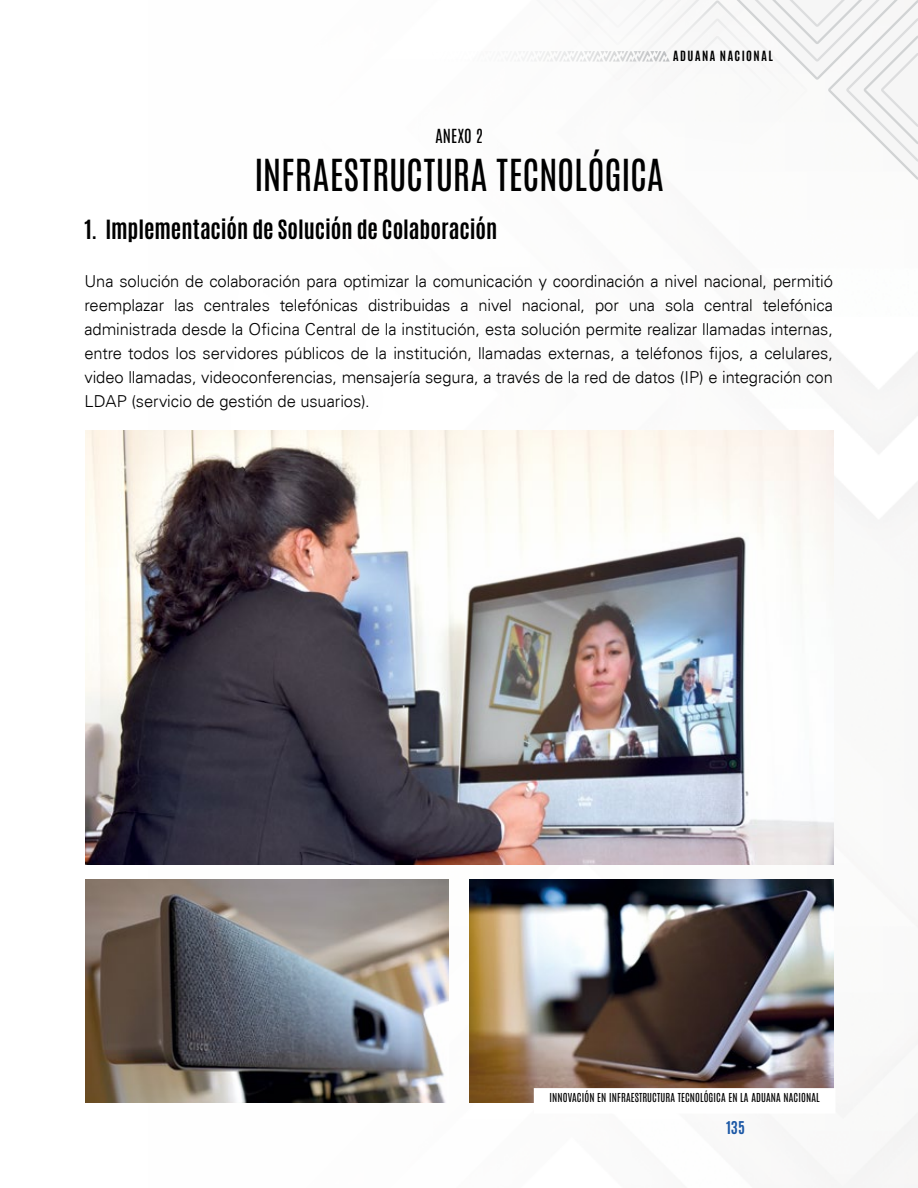
<style>
.page{position:relative;width:918px;height:1188px;background:#fff}
.page>*{position:absolute;margin:0;border:0;box-sizing:border-box;transform-origin:0 0}
.t1{font:37.5px "Antonio";color:#000}
.t2{font:700 22.5px "Antonio";letter-spacing:-.005em;color:#000}
.t3{font:300 16.5px/24px "Univers";letter-spacing:-.005em;color:#000;text-align:justify}
.t4{font:16.5px "Antonio";letter-spacing:.01em;color:#000}
.t5{font:700 15px "Antonio";color:#1c58a6}
.t6{font:700 12px "Antonio";letter-spacing:.13em;color:#000}
.t7{font:10.5px "Antonio";letter-spacing:.01em;color:#000}
</style>
<div class="page">
<img style="left:130px;top:338px;width:788px;height:849px">
<svg style="left:516px;top:0;width:402px;height:180px"></svg>
<img style="left:85px;top:431px;width:748px;height:433px">
<img style="left:85px;top:879px;width:363px;height:224px">
<img style="left:470px;top:879px;width:363px;height:224px">
<div style="left:535px;top:1089px;width:300px;height:24px;background:#fff"></div>
<div style="left:534px;top:1088px;width:301px;height:26px;border:2px solid #fff"></div>
<p class="t6" style="left:673px;top:48px;width:101px">ADUANA NACIONAL</p>
<p class="t4" style="left:435px;top:124px;width:49px">ANEXO 2</p>
<h1 class="t1" style="left:254px;top:148px;width:411px">INFRAESTRUCTURA TECNOLÓGICA</h1>
<h2 class="t2" style="left:84px;top:213px;width:414px">1. Implementación de Solución de Colaboración</h2>
<p class="t3" style="left:84px;top:269px;width:750px">Una solución de colaboración para optimizar la comunicación y coordinación a nivel nacional, permitió reemplazar las centrales telefónicas distribuidas a nivel nacional, por una sola central telefónica administrada desde la Oficina Central de la institución, esta solución permite realizar llamadas internas, entre todos los servidores públicos de la institución, llamadas externas, a teléfonos fijos, a celulares, video llamadas, videoconferencias, mensajería segura, a través de la red de datos (IP) e integración con LDAP (servicio de gestión de usuarios).</p>
<p class="t7" style="left:550px;top:1090px;width:272px">INNOVACIÓN EN INFRAESTRUCTURA TECNOLÓGICA EN LA ADUANA NACIONAL</p>
<p class="t5" style="left:726px;top:1117px;width:21px">135</p>
</div>
